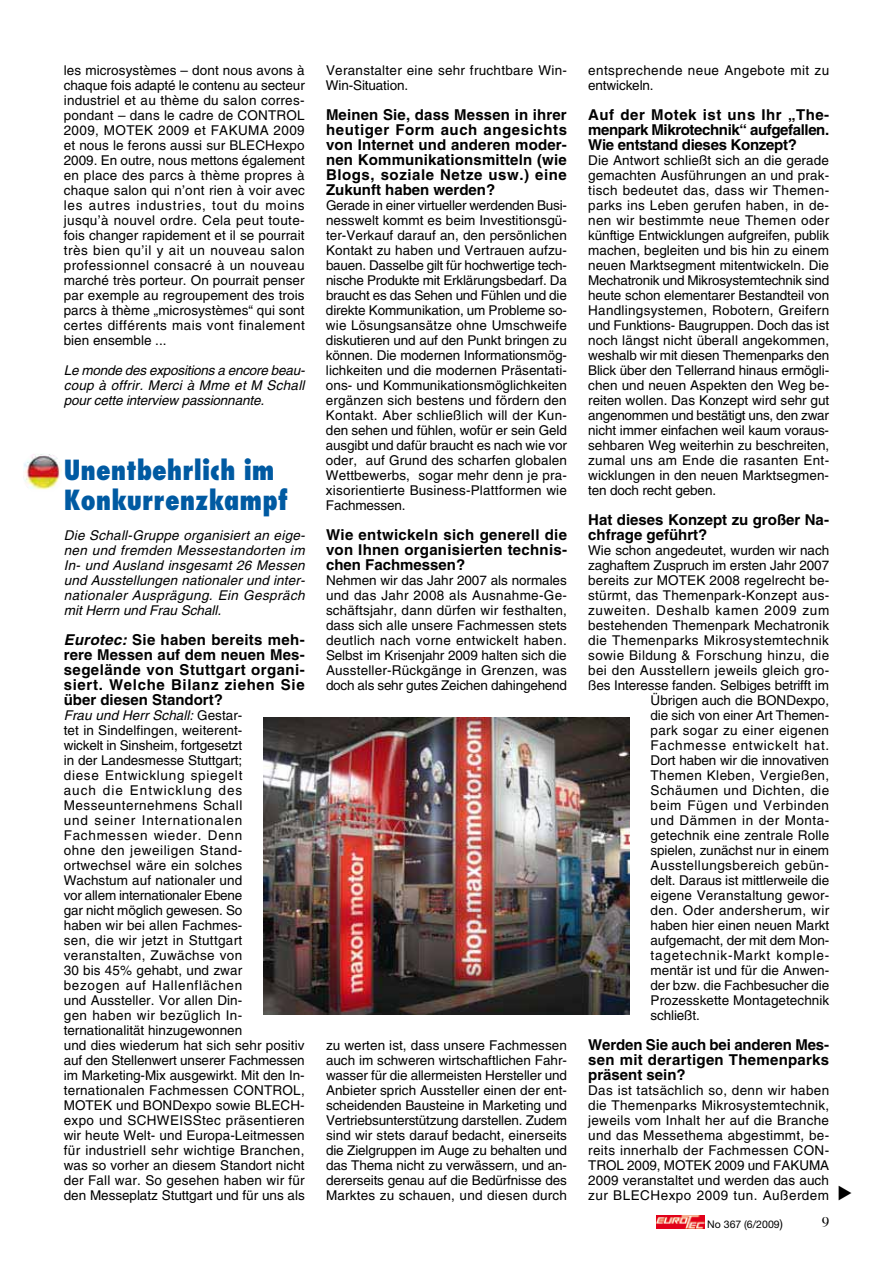
<style>
.page{position:relative;width:893px;height:1263px;background:#fff}
.page>*{position:absolute;margin:0;border:0;box-sizing:border-box;transform-origin:0 0}
.t1{font:800 condensed 27px/30px "Futura";color:#005aa2}
.t2{font:700 15px/15px "Helvetica";color:#000;text-align:justify}
.t3{font:13.5px/15px "Helvetica";letter-spacing:.01em;color:#000;text-align:justify}
.t4{font:italic 13.5px/15px "Helvetica";color:#000;text-align:justify}
.t5{font:13.5px "Helvetica";letter-spacing:-.01em;color:#000}
.t6{font:13.5px/15px "Helvetica";letter-spacing:.03em;color:#000}
.t7{font:13.5px "Helvetica";letter-spacing:.035em;color:#000}
.t8{font:13.5px "Helvetica";letter-spacing:.055em;color:#000}
.t9{font:13.5px "Helvetica";letter-spacing:.045em;color:#000}
.t10{font:13.5px "Helvetica";letter-spacing:.04em;color:#000}
.t11{font:10.5px "Helvetica Neue";color:#000}
.s1{font-style:italic}
.s2{font-size:12px}
</style>
<div class="page">
<svg style="left:656px;top:1215px;width:1px;height:13px"></svg>
<img style="left:657px;top:1215px;width:47px;height:13px">
<img style="left:23px;top:454px;width:39px;height:38px;border-radius:10px">
<img style="left:264px;top:717px;width:365px;height:297px">
<p class="t3" style="left:64px;top:64px;width:243px">les microsystèmes – dont nous avons à chaque fois adapté le contenu au secteur industriel et au thème du salon corres&shy;pondant – dans le cadre de CONTROL 2009, MOTEK 2009 et FAKUMA 2009 et nous le ferons aussi sur BLECHexpo 2009. En outre, nous mettons également en place des parcs à thème propres à chaque salon qui n’ont rien à voir avec les autres industries, tout du moins jusqu’à nouvel ordre. Cela peut toute&shy;fois changer rapidement et il se pourrait très bien qu’il y ait un nouveau salon professionnel consacré à un nouveau marché très porteur. On pourrait penser par exemple au regroupement des trois parcs à thème „microsystèmes“ qui sont certes différents mais vont finalement bien ensemble ...</p>
<p class="t4" style="left:64px;top:364px;width:243px">Le monde des expositions a encore beau&shy;coup à offrir. Merci à Mme et M Schall pour cette interview passionnante.</p>
<h1 class="t1" style="left:64px;top:457px;width:226px">Unentbehrlich im<br>Konkurrenzkampf</h1>
<p class="t4" style="left:64px;top:529px;width:243px">Die Schall-Gruppe organisiert an eige&shy;nen und fremden Messestandorten im In- und Ausland insgesamt 26 Messen und Ausstellungen nationaler und inter&shy;nationaler Ausprägung. Ein Gespräch mit Herrn und Frau Schall.</p>
<p class="t2" style="left:64px;top:634px;width:243px"><span class="s1">Eurotec:</span> Sie haben bereits meh&shy;rere Messen auf dem neuen Mes&shy;segelände von Stuttgart organi&shy;siert. Welche Bilanz ziehen Sie über diesen Standort?</p>
<p class="t3" style="left:64px;top:709px;width:243px;text-align:left"><span class="s1">Frau und Herr Schall:</span> Gestar-<br>tet in Sindelfingen, weiterent-<br>wickelt in Sinsheim, fortgesetzt<br>in der Landesmesse Stuttgart;<br>diese Entwicklung spiegelt<br>auch die Entwicklung des<br>Messeunternehmens Schall<br>und seiner Internationalen<br>Fachmessen wieder. Denn<br>ohne den jeweiligen Stand&shy;ortwechsel wäre ein solches<br>Wachstum auf nationaler und<br>vor allem internationaler Ebene<br>gar nicht möglich gewesen. So<br>haben wir bei allen Fachmes-<br>sen, die wir jetzt in Stuttgart veranstalten, Zuwächse von<br>30 bis 45% gehabt, und zwar<br>bezogen auf Hallenflächen<br>und Aussteller. Vor allen Din-<br>gen haben wir bezüglich In&shy;ternationalität hinzugewonnen<br>und dies wiederum hat sich sehr positiv auf den Stellenwert unserer Fachmessen im Marketing-Mix ausgewirkt. Mit den In&shy;ternationalen Fachmessen CONTROL,<br>MOTEK und BONDexpo sowie BLECH&shy;expo und SCHWEISStec präsentieren wir heute Welt- und Europa-Leitmessen für industriell sehr wichtige Branchen, was so vorher an diesem Standort nicht der Fall war. So gesehen haben wir für den Messeplatz Stuttgart und für uns als</p>
<p class="t3" style="left:326px;top:64px;width:242px">Veranstalter eine sehr fruchtbare Win-<br>Win-Situation.</p>
<p class="t2" style="left:326px;top:109px;width:243px">Meinen Sie, dass Messen in ihrer heutiger Form auch angesichts von Internet und anderen moder&shy;nen Kommunikationsmitteln (wie Blogs, soziale Netze usw.) eine Zukunft haben werden?</p>
<p class="t3" style="left:326px;top:199px;width:243px">Gerade in einer virtueller werdenden Busi&shy;nesswelt kommt es beim Investitionsgü&shy;ter-Verkauf darauf an, den persönlichen Kontakt zu haben und Vertrauen aufzu&shy;bauen. Dasselbe gilt für hochwertige tech&shy;nische Produkte mit Erklärungsbedarf. Da braucht es das Sehen und Fühlen und die direkte Kommunikation, um Probleme so&shy;wie Lösungsansätze ohne Umschweife diskutieren und auf den Punkt bringen zu können. Die modernen Informationsmög&shy;lichkeiten und die modernen Präsentati&shy;ons- und Kommunikationsmöglichkeiten ergänzen sich bestens und fördern den Kontakt. Aber schließlich will der Kun&shy;den sehen und fühlen, wofür er sein Geld ausgibt und dafür braucht es nach wie vor oder, auf Grund des scharfen globalen Wettbewerbs, sogar mehr denn je pra&shy;xisorientierte Business-Plattformen wie Fachmessen.</p>
<p class="t2" style="left:326px;top:529px;width:243px">Wie entwickeln sich generell die von Ihnen organisierten technis&shy;chen Fachmessen?</p>
<p class="t3" style="left:326px;top:574px;width:243px">Nehmen wir das Jahr 2007 als normales und das Jahr 2008 als Ausnahme-Ge&shy;schäftsjahr, dann dürfen wir festhalten, dass sich alle unsere Fachmessen stets deutlich nach vorne entwickelt haben.<br>Selbst im Krisenjahr 2009 halten sich die Aussteller-Rückgänge in Grenzen, was doch als sehr gutes Zeichen dahingehend</p>
<p class="t3" style="left:326px;top:1039px;width:243px">zu werten ist, dass unsere Fachmessen auch im schweren wirtschaftlichen Fahr&shy;wasser für die allermeisten Hersteller und Anbieter sprich Aussteller einen der ent&shy;scheidenden Bausteine in Marketing und Vertriebsunterstützung darstellen. Zudem sind wir stets darauf bedacht, einerseits die Zielgruppen im Auge zu behalten und das Thema nicht zu verwässern, und an&shy;dererseits genau auf die Bedürfnisse des Marktes zu schauen, und diesen durch</p>
<p class="t6" style="left:588px;top:64px;width:242px">entsprechende neue Angebote mit zu entwickeln.</p>
<p class="t2" style="left:588px;top:109px;width:243px">Auf der Motek ist uns Ihr „The&shy;menpark Mikrotechnik“ aufgefallen.<br>Wie entstand dieses Konzept?</p>
<p class="t3" style="left:588px;top:154px;width:243px">Die Antwort schließt sich an die gerade gemachten Ausführungen an und prak&shy;tisch bedeutet das, dass wir Themen&shy;parks ins Leben gerufen haben, in de&shy;nen wir bestimmte neue Themen oder künftige Entwicklungen aufgreifen, publik machen, begleiten und bis hin zu einem neuen Marktsegment mitentwickeln. Die Mechatronik und Mikrosystemtechnik sind heute schon elementarer Bestandteil von Handlingsystemen, Robotern, Greifern und Funktions- Baugruppen. Doch das ist noch längst nicht überall angekommen, weshalb wir mit diesen Themenparks den Blick über den Tellerrand hinaus ermögli&shy;chen und neuen Aspekten den Weg be&shy;reiten wollen. Das Konzept wird sehr gut angenommen und bestätigt uns, den zwar nicht immer einfachen weil kaum voraus&shy;sehbaren Weg weiterhin zu beschreiten, zumal uns am Ende die rasanten Ent&shy;wicklungen in den neuen Marktsegmen&shy;ten doch recht geben.</p>
<p class="t2" style="left:588px;top:514px;width:242px">Hat dieses Konzept zu großer Na&shy;chfrage geführt?</p>
<p class="t3" style="left:588px;top:544px;width:243px">Wie schon angedeutet, wurden wir nach</p>
<p class="t5" style="left:588px;top:560px;width:242px">zaghaftem Zuspruch im ersten Jahr 2007</p>
<p class="t3" style="left:588px;top:574px;width:242px">bereits zur MOTEK 2008 regelrecht be-</p>
<p class="t3" style="left:588px;top:589px;width:242px">stürmt, das Themenpark-Konzept aus-</p>
<p class="t9" style="left:588px;top:605px;width:242px">zuweiten. Deshalb kamen 2009 zum</p>
<p class="t3" style="left:588px;top:619px;width:242px">bestehenden Themenpark Mechatronik</p>
<p class="t6" style="left:588px;top:634px;width:242px">die Themenparks Mikrosystemtechnik</p>
<p class="t3" style="left:588px;top:649px;width:242px">sowie Bildung &amp; Forschung hinzu, die</p>
<p class="t3" style="left:588px;top:664px;width:242px">bei den Ausstellern jeweils gleich gro-</p>
<p class="t5" style="left:588px;top:680px;width:242px">ßes Interesse fanden. Selbiges betrifft im</p>
<p class="t3" style="left:651px;top:694px;width:180px">Übrigen auch die BONDexpo,</p>
<p class="t5" style="left:651px;top:710px;width:180px">die sich von einer Art Themen-</p>
<p class="t3" style="left:651px;top:724px;width:180px">park sogar zu einer eigenen</p>
<p class="t8" style="left:651px;top:740px;width:180px">Fachmesse entwickelt hat.</p>
<p class="t5" style="left:651px;top:755px;width:180px">Dort haben wir die innovativen</p>
<p class="t3" style="left:651px;top:769px;width:180px">Themen Kleben, Vergießen,</p>
<p class="t7" style="left:651px;top:785px;width:180px">Schäumen und Dichten, die</p>
<p class="t10" style="left:651px;top:800px;width:180px">beim Fügen und Verbinden</p>
<p class="t7" style="left:651px;top:815px;width:180px">und Dämmen in der Monta-</p>
<p class="t3" style="left:651px;top:829px;width:180px">getechnik eine zentrale Rolle</p>
<p class="t5" style="left:651px;top:845px;width:180px">spielen, zunächst nur in einem</p>
<p class="t7" style="left:651px;top:860px;width:180px">Ausstellungsbereich gebün-</p>
<p class="t5" style="left:651px;top:875px;width:180px">delt. Daraus ist mittlerweile die</p>
<p class="t3" style="left:651px;top:889px;width:180px">eigene Veranstaltung gewor-</p>
<p class="t3" style="left:651px;top:904px;width:180px">den. Oder andersherum, wir</p>
<p class="t3" style="left:651px;top:919px;width:180px">haben hier einen neuen Markt</p>
<p class="t5" style="left:651px;top:935px;width:180px">aufgemacht, der mit dem Mon-</p>
<p class="t8" style="left:651px;top:950px;width:180px">tagetechnik-Markt komple-</p>
<p class="t3" style="left:651px;top:964px;width:180px">mentär ist und für die Anwen-</p>
<p class="t5" style="left:651px;top:980px;width:180px">der bzw. die Fachbesucher die</p>
<p class="t3" style="left:651px;top:994px;width:180px">Prozesskette Montagetechnik</p>
<p class="t5" style="left:651px;top:1010px;width:51px">schließt.</p>
<p class="t2" style="left:588px;top:1039px;width:243px">Werden Sie auch bei anderen Mes&shy;sen mit derartigen Themenparks präsent sein?</p>
<p class="t3" style="left:588px;top:1084px;width:243px">Das ist tatsächlich so, denn wir haben die Themenparks Mikrosystemtechnik, jeweils vom Inhalt her auf die Branche und das Messethema abgestimmt, be&shy;reits innerhalb der Fachmessen CON-TROL 2009, MOTEK 2009 und FAKUMA 2009 veranstaltet und werden das auch zur BLECHexpo 2009 tun. Außerdem</p>
<p class="t11" style="left:707px;top:1220px;width:77px">No 367 (6/2009<span class="s2">)</span></p>
</div>
